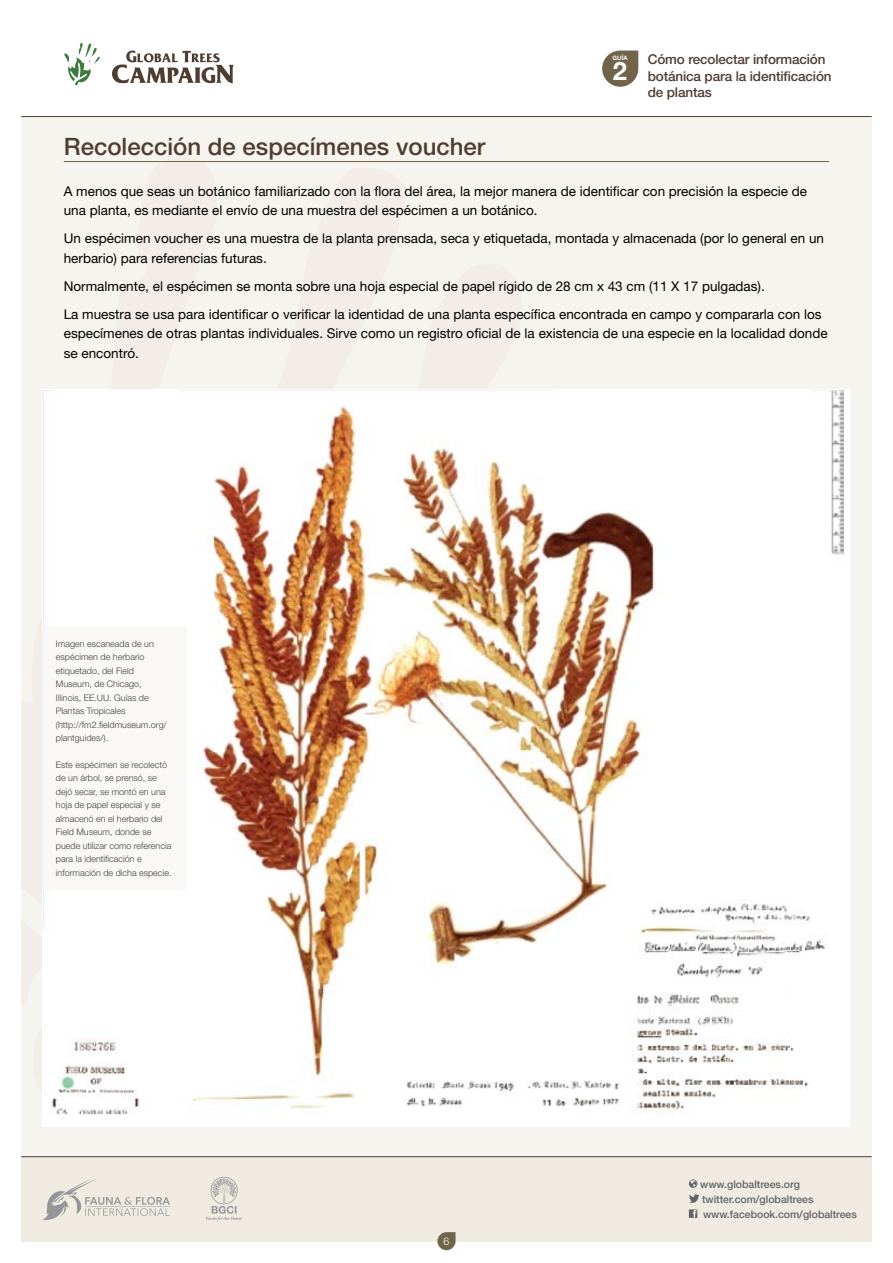
<style>
.page{position:relative;width:893px;height:1263px;background:#fff}
.page>*{position:absolute;margin:0;border:0;box-sizing:border-box;transform-origin:0 0}
.t1{font:700 25.5px "Helvetica Neue";color:#fff}
.t2{font:500 24px "Helvetica Neue";color:#4f3d32}
.t3{font:13.5px/19.5px "Helvetica Neue";color:#000}
.t4{font:500 13.5px/16.5px "Helvetica Neue";letter-spacing:-.01em;color:#4f3d32}
.t5{font:500 10.5px/15px "Helvetica Neue";color:#636467}
.t6{font:300 10.5px "Helvetica Neue";color:#fff}
.t7{font:300 9px/13.5px "Helvetica Neue";color:#414142}
.t8{font:700 6.15px "Helvetica Neue";color:#fff}
</style>
<div class="page">
<div style="left:21px;top:116px;width:851px;height:1043px;background:#f6f4ee"></div>
<div style="left:21px;top:1157px;width:851px;height:85px;background:#efebe0"></div>
<svg style="left:43px;top:1178px;width:127px;height:42px"></svg>
<hr style="left:21px;top:116px;width:851px;height:1px;background:#4f3d32">
<hr style="left:21px;top:1156px;width:851px;height:1px;background:#4f3d32">
<svg style="left:64px;top:43px;width:36px;height:43px"></svg>
<svg style="left:112px;top:51px;width:122px;height:32px"></svg>
<svg style="left:437px;top:1232px;width:19px;height:18px"></svg>
<svg style="left:602px;top:51px;width:36px;height:36px"></svg>
<hr style="left:64px;top:161px;width:765px;height:1px;background:#71644b">
<svg style="left:206px;top:1177px;width:36px;height:44px"></svg>
<svg style="left:689px;top:1179px;width:8px;height:9px"></svg>
<svg style="left:689px;top:1194px;width:10px;height:9px"></svg>
<svg style="left:689px;top:1209px;width:8px;height:9px"></svg>
<img style="left:43px;top:389px;width:801px;height:737px">
<div style="left:43px;top:626px;width:144px;height:263px;background:#faf8f6"></div>
<p class="t8" style="left:613px;top:54px;width:17px">GUÍA</p>
<h1 class="t1" style="left:613px;top:55px;width:16px">2</h1>
<p class="t4" style="left:648px;top:51px;width:185px">Cómo recolectar información botánica para la identificación de plantas</p>
<h2 class="t2" style="left:64px;top:132px;width:423px">Recolección de especímenes voucher</h2>
<p class="t3" style="left:64px;top:181px;width:745px">A menos que seas un botánico familiarizado con la flora del área, la mejor manera de identificar con precisión la especie de una planta, es mediante el envío de una muestra del espécimen a un botánico.</p>
<p class="t3" style="left:64px;top:228px;width:762px">Un espécimen voucher es una muestra de la planta prensada, seca y etiquetada, montada y almacenada (por lo general en un herbario) para referencias futuras.</p>
<p class="t3" style="left:64px;top:271px;width:759px;line-height:28px">Normalmente, el espécimen se monta sobre una hoja especial de papel rígido de 28 cm x 43 cm (11 X 17 pulgadas).<br>La muestra se usa para identificar o verificar la identidad de una planta específica encontrada en campo y compararla con los</p>
<p class="t3" style="left:64px;top:323px;width:765px">especímenes de otras plantas individuales. Sirve como un registro oficial de la existencia de una especie en la localidad donde se encontró.</p>
<p class="t7" style="left:56px;top:637px;width:112px">Imagen escaneada de un espécimen de herbario etiquetado, del Field<br>Museum, de Chicago,<br>Illinois, EE.UU. Guías de<br>Plantas Tropicales (http://fm2.fieldmuseum.org/ plantguides/).</p>
<p class="t7" style="left:56px;top:757px;width:117px">Este espécimen se recolectó de un árbol, se prensó, se dejó secar, se montó en una hoja de papel especial y se almacenó en el herbario del<br>Field Museum, donde se puede utilizar como referencia para la identificación e información de dicha especie.</p>
<p class="t6" style="left:443px;top:1235px;width:7px">6</p>
<p class="t5" style="left:700px;top:1176px;width:158px">www.globaltrees.org twitter.com/globaltrees www.facebook.com/globaltrees</p>
</div>
